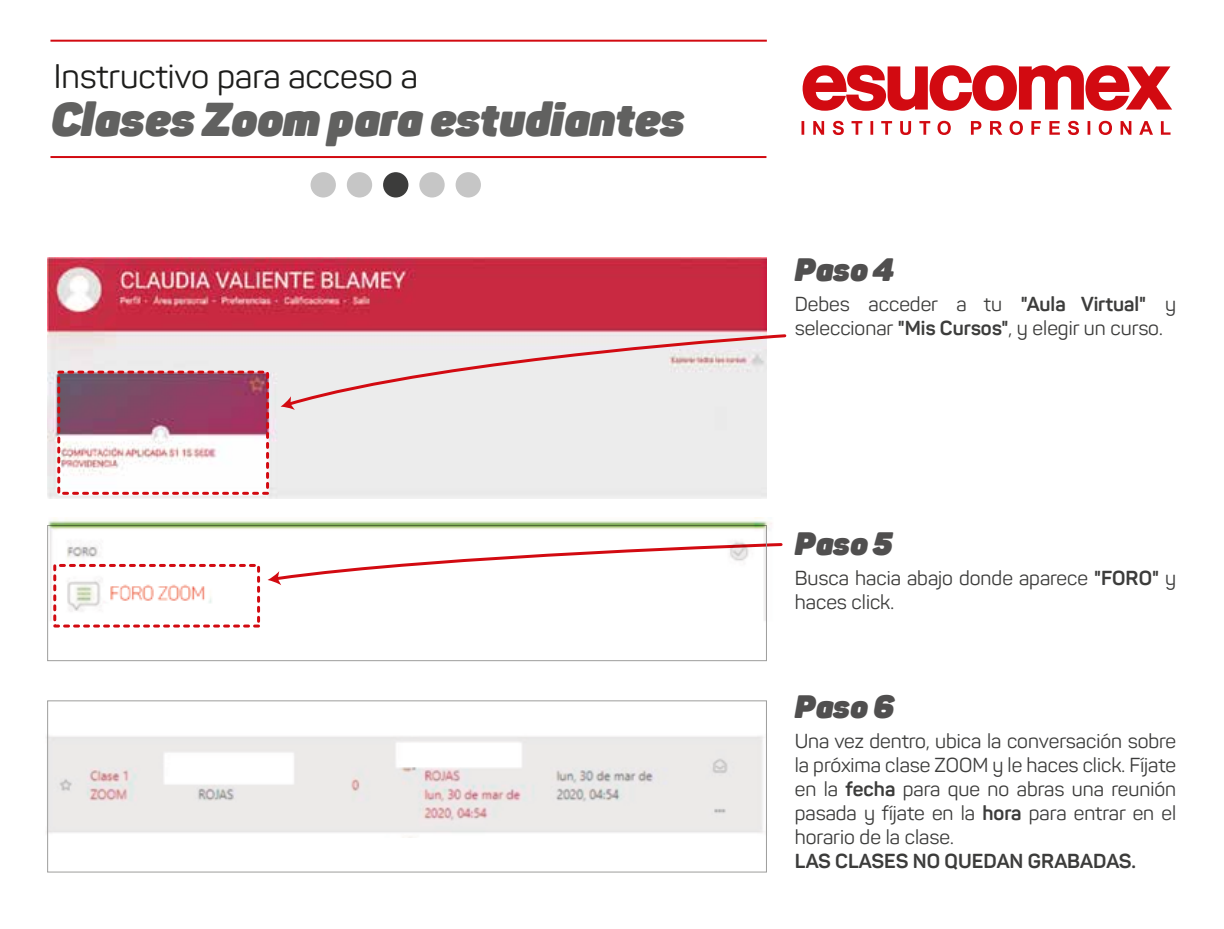
<style>
.page{position:relative;width:1224px;height:929px;background:#fff}
.page>*{position:absolute;margin:0;border:0;box-sizing:border-box;transform-origin:0 0}
.t1{font:italic 900 46.8px "Panton";color:#616160}
.t2{font:33.6px "Panton";color:#1d1d1b}
.t3{font:italic 900 32px "Panton";color:#504f4f}
.t4{font:20px/24px "Panton";color:#3c3c3b}
.t5{font:700 20px "Panton";color:#3c3c3b}
.s1{font-weight:700}
</style>
<div class="page">
<img style="left:48px;top:257px;width:718px;height:242px">
<img style="left:46px;top:736px;width:718px;height:101px">
<div style="left:57px;top:371px;width:212px;height:124px;border:3px dashed #d20a11"></div>
<svg style="left:281px;top:333px;width:506px;height:77px;background:#ebe2e3"></svg>
<div style="left:47px;top:700px;width:720px;height:172px;border:1px solid #9d9d9c"></div>
<img style="left:48px;top:518px;width:735px;height:110px">
<svg style="left:802px;top:65px;width:370px;height:70px"></svg>
<hr style="left:50px;top:156px;width:716px;height:2px;background:#d20a11">
<hr style="left:50px;top:40px;width:717px;height:2px;background:#d20a11">
<div style="left:311px;top:172px;width:25px;height:25px;background:#c6c6c6;border-radius:50%"></div>
<div style="left:347px;top:172px;width:25px;height:25px;background:#c6c6c6;border-radius:50%"></div>
<div style="left:383px;top:172px;width:25px;height:25px;background:#3c3c3b;border-radius:50%"></div>
<div style="left:419px;top:172px;width:26px;height:25px;background:#c6c6c6;border-radius:50%"></div>
<div style="left:456px;top:172px;width:25px;height:25px;background:#c6c6c6;border-radius:50%"></div>
<h2 class="t2" style="left:54px;top:55px;width:366px">Instructivo para acceso a</h2>
<h1 class="t1" style="left:50px;top:89px;width:636px">Clases Zoom para estudiantes</h1>
<h3 class="t3" style="left:795px;top:249px;width:101px">Paso 4</h3>
<p class="t4" style="left:795px;top:292px;width:383px">Debes acceder a tu <span class="s1">"Aula Virtual"</span> y seleccionar <span class="s1">"Mis Cursos"</span>, y elegir un curso.</p>
<h3 class="t3" style="left:795px;top:523px;width:100px">Paso 5</h3>
<p class="t4" style="left:795px;top:566px;width:383px">Busca hacia abajo donde aparece <span class="s1">"FORO"</span> y haces click.</p>
<h3 class="t3" style="left:795px;top:686px;width:101px">Paso 6</h3>
<p class="t4" style="left:795px;top:729px;width:383px;text-align:justify">Una vez dentro, ubica la conversación sobre la próxima clase ZOOM y le haces click. Fíjate en la <span class="s1">fecha</span> para que no abras una reunión pasada y fíjate en la <span class="s1">hora</span> para entrar en el horario de la clase.</p>
<p class="t5" style="left:795px;top:848px;width:343px">LAS CLASES NO QUEDAN GRABADAS.</p>
</div>
